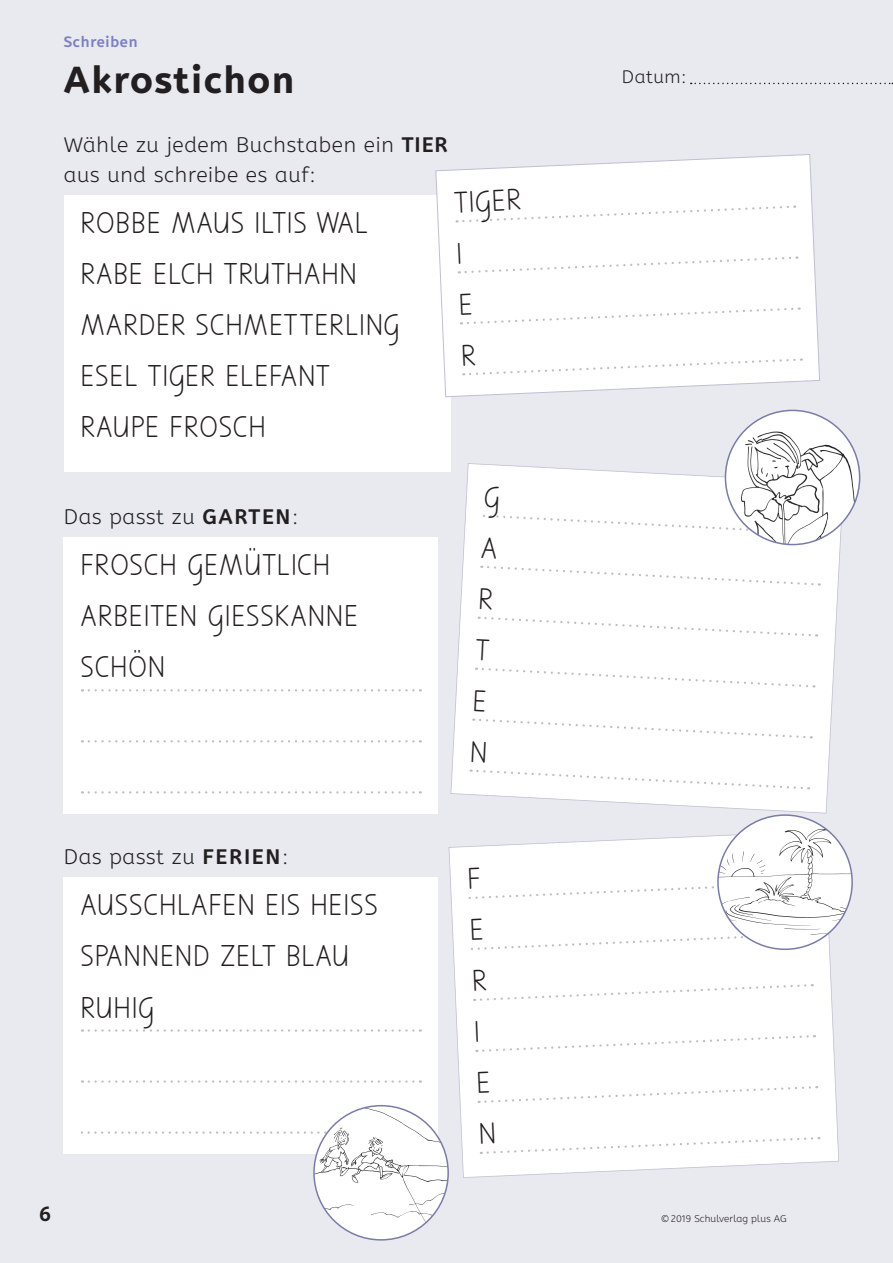
<style>
.page{position:relative;width:893px;height:1263px;background:#e9e9f0}
.page>*{position:absolute;margin:0;border:0;box-sizing:border-box;transform-origin:0 0}
.t1{font:800 37.5px "A Be Zeh EDU";letter-spacing:.055em;color:#231f20}
.t2{font:31.5px/51px "DCH Basisschrift";letter-spacing:.045em;color:#231f20}
.t3{font:300 21px/30px "A Be Zeh EDU";letter-spacing:.035em;color:#231f20}
.t4{font:700 21px "A Be Zeh EDU";color:#231f20}
.t5{font:300 18px "A Be Zeh EDU";letter-spacing:.03em;color:#231f20}
.t6{font:700 15px "A Be Zeh EDU";letter-spacing:.05em;color:#7b82bf}
.t7{font:300 9.75px "A Be Zeh EDU";letter-spacing:.01em;color:#231f20}
.s1{font-weight:700}
</style>
<div class="page">
<svg style="left:691px;top:83px;width:202px;height:1px"></svg>
<div style="left:64px;top:195px;width:387px;height:277px;background:#fff"></div>
<div style="left:64px;top:537px;width:374px;height:277px;background:#fff"></div>
<svg style="left:89px;top:689px;width:332px;height:2px"></svg>
<svg style="left:89px;top:740px;width:332px;height:2px"></svg>
<svg style="left:89px;top:791px;width:332px;height:2px"></svg>
<svg style="left:450px;top:463px;width:394px;height:350px"></svg>
<svg style="left:449px;top:831px;width:390px;height:347px"></svg>
<div style="left:64px;top:877px;width:374px;height:277px;background:#fff"></div>
<svg style="left:89px;top:1029px;width:332px;height:3px"></svg>
<svg style="left:89px;top:1080px;width:332px;height:3px"></svg>
<svg style="left:81px;top:1131px;width:232px;height:3px"></svg>
<svg style="left:725px;top:410px;width:135px;height:135px"></svg>
<img style="left:732px;top:414px;width:39px;height:106px">
<svg style="left:718px;top:815px;width:134px;height:134px"></svg>
<img style="left:718px;top:825px;width:32px;height:61px">
<img style="left:807px;top:825px;width:37px;height:114px">
<img style="left:721px;top:901px;width:5px;height:14px">
<img style="left:314px;top:1106px;width:90px;height:89px">
<img style="left:403px;top:1109px;width:45px;height:127px">
<img style="left:318px;top:1195px;width:86px;height:45px">
<svg style="left:435px;top:154px;width:385px;height:243px"></svg>
<p class="t6" style="left:64px;top:31px;width:75px">Schreiben</p>
<p class="t1" style="left:64px;top:54px;width:232px">Akrostichon</p>
<p class="t5" style="left:622px;top:65px;width:66px">Datum:</p>
<p class="t3" style="left:64px;top:130px;width:386px">Wähle zu jedem Buchstaben ein <span class="s1">TIER </span>aus und schreibe es auf:</p>
<p class="t2" style="left:81px;top:199px;width:320px">ROBBE MAUS ILTIS WAL<br>RABE ELCH TRUTHAHN<br>MARDER SCHMETTERLING<br>ESEL TIGER ELEFANT<br>RAUPE FROSCH</p>
<p class="t2" style="left:454px;top:178px;width:68px;rotate:-2deg">TIGER<br>I<br>E<br>R</p>
<p class="t3" style="left:64px;top:502px;width:236px">Das passt zu <span class="s1">GARTEN</span>:</p>
<p class="t2" style="left:81px;top:541px;width:279px">FROSCH GEMÜTLICH<br>ARBEITEN GIESSKANNE<br>SCHÖN</p>
<p class="t3" style="left:64px;top:842px;width:226px">Das passt zu <span class="s1">FERIEN</span>:</p>
<p class="t2" style="left:81px;top:881px;width:298px">AUSSCHLAFEN EIS HEISS<br>SPANNEND ZELT BLAU<br>RUHIG</p>
<p class="t2" style="left:485px;top:473px;width:18px;rotate:3deg">G<br>A<br>R<br>T<br>E<br>N</p>
<p class="t2" style="left:467px;top:855px;width:21px;rotate:-2deg">F<br>E<br>R<br>I<br>E<br>N</p>
<p class="t4" style="left:39px;top:1200px;width:13px">6</p>
<p class="t7" style="left:661px;top:1212px;width:127px">© 2019 Schulverlag plus AG</p>
</div>
